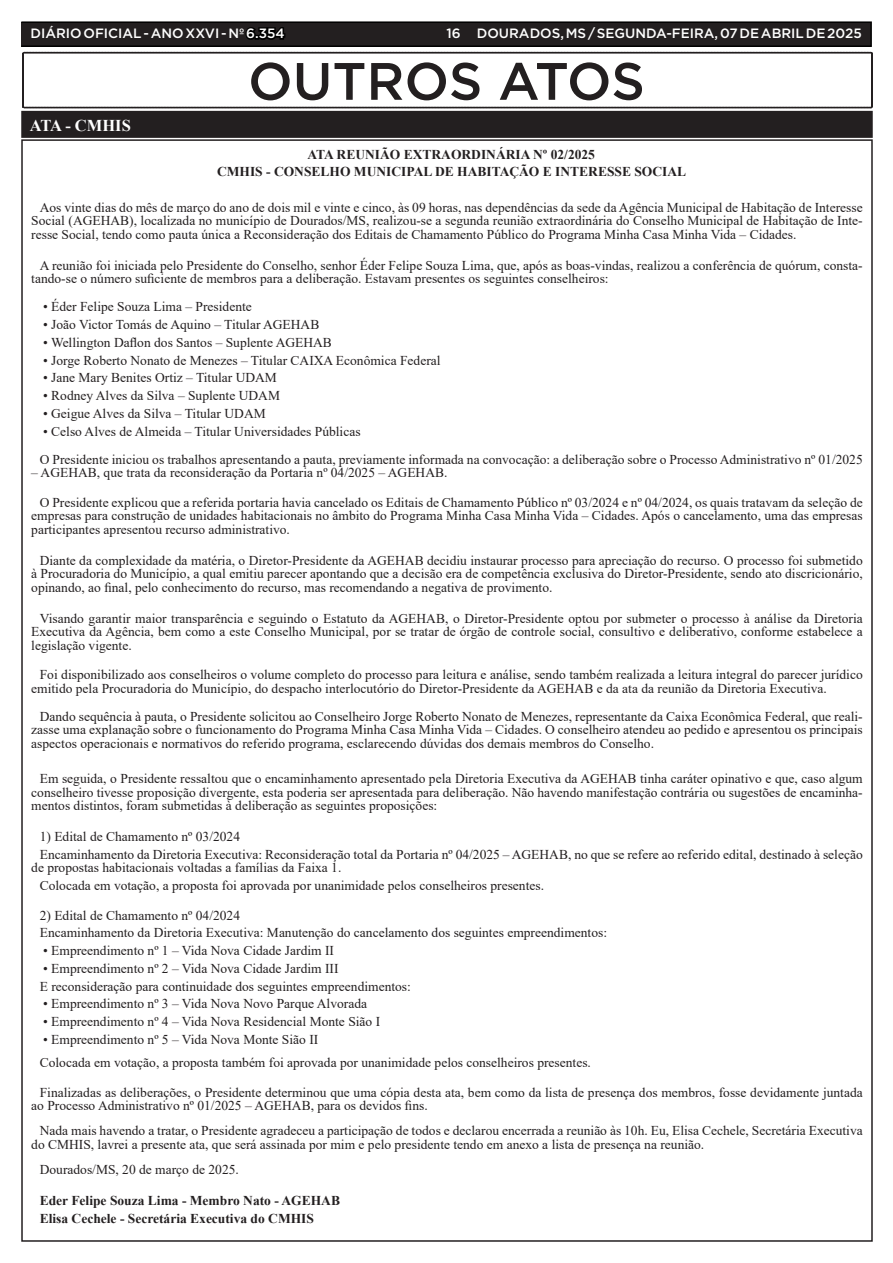
<style>
.page{position:relative;width:893px;height:1263px;background:#fff}
.page>*{position:absolute;margin:0;border:0;box-sizing:border-box;transform-origin:0 0}
.t1{font:500 52.5px "Gotham";color:#231f20}
.TEXTO{font:700 16.5px "Times New Roman";color:#fff}
.TEXTO-2{font:13.5px/13.5px "Times New Roman";color:#231f20;text-align:justify}
.TEXTO-3{font:700 13.5px "Times New Roman";color:#231f20}
.t2{font:500 13.5px "Gotham";color:#fff}
.s1{color:#000}
</style>
<div class="page">
<div style="left:21px;top:22px;width:850px;height:24px;background:#231f20"></div>
<div style="left:21px;top:21px;width:851px;height:26px;border:2px solid #000"></div>
<div style="left:23px;top:113px;width:848px;height:23px;background:#231f20"></div>
<div style="left:21px;top:111px;width:852px;height:27px;border:4px solid #231f20"></div>
<svg style="left:22px;top:52px;width:851px;height:57px"></svg>
<p class="t2" style="left:31px;top:25px;width:256px">DIÁRIO OFICIAL - ANO XXVI - Nº <span class="s1">6.354</span></p>
<p class="t2" style="left:447px;top:25px;width:417px">16 DOURADOS, MS / SEGUNDA-FEIRA, 07 DE ABRIL DE 2025</p>
<p class="TEXTO" style="left:30px;top:113px;width:103px">ATA - CMHIS</p>
<p class="t1" style="left:248px;top:47px;width:398px">OUTROS ATOS</p>
<p class="TEXTO-3" style="left:307px;top:144px;width:289px">ATA REUNIÃO EXTRAORDINÁRIA Nº 02/2025</p>
<p class="TEXTO-3" style="left:217px;top:162px;width:471px">CMHIS - CONSELHO MUNICIPAL DE HABITAÇÃO E INTERESSE SOCIAL</p>
<p class="TEXTO-2" style="left:31px;top:200px;width:833px;text-indent:9px">Aos vinte dias do mês de março do ano de dois mil e vinte e cinco, às 09 horas, nas dependências da sede da Agência Municipal de Habitação de Interesse Social (AGEHAB), localizada no município de Dourados/MS, realizou-se a segunda reunião extraordinária do Conselho Municipal de Habitação de Inte&shy;resse Social, tendo como pauta única a Reconsideração dos Editais de Chamamento Público do Programa Minha Casa Minha Vida – Cidades.</p>
<p class="TEXTO-2" style="left:31px;top:258px;width:833px;text-indent:9px">A reunião foi iniciada pelo Presidente do Conselho, senhor Éder Felipe Souza Lima, que, após as boas-vindas, realizou a conferência de quórum, consta&shy;tando-se o número suficiente de membros para a deliberação. Estavam presentes os seguintes conselheiros:</p>
<p class="TEXTO-2" style="left:43px;top:300px;width:210px">• Éder Felipe Souza Lima – Presidente</p>
<p class="TEXTO-2" style="left:43px;top:317px;width:278px">• João Victor Tomás de Aquino – Titular AGEHAB</p>
<p class="TEXTO-2" style="left:43px;top:335px;width:290px">• Wellington Daflon dos Santos – Suplente AGEHAB</p>
<p class="TEXTO-2" style="left:43px;top:353px;width:399px">• Jorge Roberto Nonato de Menezes – Titular CAIXA Econômica Federal</p>
<p class="TEXTO-2" style="left:43px;top:371px;width:235px">• Jane Mary Benites Ortiz – Titular UDAM</p>
<p class="TEXTO-2" style="left:43px;top:388px;width:238px">• Rodney Alves da Silva – Suplente UDAM</p>
<p class="TEXTO-2" style="left:43px;top:406px;width:224px">• Geigue Alves da Silva – Titular UDAM</p>
<p class="TEXTO-2" style="left:43px;top:424px;width:319px">• Celso Alves de Almeida – Titular Universidades Públicas</p>
<p class="TEXTO-2" style="left:40px;top:452px;width:824px">O Presidente iniciou os trabalhos apresentando a pauta, previamente informada na convocação: a deliberação sobre o Processo Administrativo nº 01/2025</p>
<p class="TEXTO-2" style="left:31px;top:465px;width:418px">– AGEHAB, que trata da reconsideração da Portaria nº 04/2025 – AGEHAB.</p>
<p class="TEXTO-2" style="left:31px;top:495px;width:833px;text-indent:9px">O Presidente explicou que a referida portaria havia cancelado os Editais de Chamamento Público nº 03/2024 e nº 04/2024, os quais tratavam da seleção de empresas para construção de unidades habitacionais no âmbito do Programa Minha Casa Minha Vida – Cidades. Após o cancelamento, uma das empresas participantes apresentou recurso administrativo.</p>
<p class="TEXTO-2" style="left:31px;top:553px;width:833px;text-indent:9px">Diante da complexidade da matéria, o Diretor-Presidente da AGEHAB decidiu instaurar processo para apreciação do recurso. O processo foi submetido à Procuradoria do Município, a qual emitiu parecer apontando que a decisão era de competência exclusiva do Diretor-Presidente, sendo ato discricionário, opinando, ao final, pelo conhecimento do recurso, mas recomendando a negativa de provimento.</p>
<p class="TEXTO-2" style="left:31px;top:611px;width:833px;text-indent:9px">Visando garantir maior transparência e seguindo o Estatuto da AGEHAB, o Diretor-Presidente optou por submeter o processo à análise da Diretoria Executiva da Agência, bem como a este Conselho Municipal, por se tratar de órgão de controle social, consultivo e deliberativo, conforme estabelece a legislação vigente.</p>
<p class="TEXTO-2" style="left:31px;top:667px;width:833px;text-indent:9px">Foi disponibilizado aos conselheiros o volume completo do processo para leitura e análise, sendo também realizada a leitura integral do parecer jurídico emitido pela Procuradoria do Município, do despacho interlocutório do Diretor-Presidente da AGEHAB e da ata da reunião da Diretoria Executiva.</p>
<p class="TEXTO-2" style="left:31px;top:709px;width:833px;text-indent:9px">Dando sequência à pauta, o Presidente solicitou ao Conselheiro Jorge Roberto Nonato de Menezes, representante da Caixa Econômica Federal, que reali&shy;zasse uma explanação sobre o funcionamento do Programa Minha Casa Minha Vida – Cidades. O conselheiro atendeu ao pedido e apresentou os principais aspectos operacionais e normativos do referido programa, esclarecendo dúvidas dos demais membros do Conselho.</p>
<p class="TEXTO-2" style="left:31px;top:771px;width:833px;text-indent:9px">Em seguida, o Presidente ressaltou que o encaminhamento apresentado pela Diretoria Executiva da AGEHAB tinha caráter opinativo e que, caso algum conselheiro tivesse proposição divergente, esta poderia ser apresentada para deliberação. Não havendo manifestação contrária ou sugestões de encaminha&shy;mentos distintos, foram submetidas à deliberação as seguintes proposições:</p>
<p class="TEXTO-2" style="left:40px;top:829px;width:202px">1) Edital de Chamamento nº 03/2024</p>
<p class="TEXTO-2" style="left:31px;top:847px;width:833px;text-indent:9px">Encaminhamento da Diretoria Executiva: Reconsideração total da Portaria nº 04/2025 – AGEHAB, no que se refere ao referido edital, destinado à seleção de propostas habitacionais voltadas a famílias da Faixa 1.</p>
<p class="TEXTO-2" style="left:40px;top:878px;width:506px">Colocada em votação, a proposta foi aprovada por unanimidade pelos conselheiros presentes.</p>
<p class="TEXTO-2" style="left:40px;top:908px;width:202px">2) Edital de Chamamento nº 04/2024</p>
<p class="TEXTO-2" style="left:40px;top:926px;width:569px">Encaminhamento da Diretoria Executiva: Manutenção do cancelamento dos seguintes empreendimentos:</p>
<p class="TEXTO-2" style="left:43px;top:943px;width:292px">• Empreendimento nº 1 – Vida Nova Cidade Jardim II</p>
<p class="TEXTO-2" style="left:43px;top:961px;width:297px">• Empreendimento nº 2 – Vida Nova Cidade Jardim III</p>
<p class="TEXTO-2" style="left:40px;top:979px;width:373px">E reconsideração para continuidade dos seguintes empreendimentos:</p>
<p class="TEXTO-2" style="left:43px;top:997px;width:325px">• Empreendimento nº 3 – Vida Nova Novo Parque Alvorada</p>
<p class="TEXTO-2" style="left:43px;top:1014px;width:339px">• Empreendimento nº 4 – Vida Nova Residencial Monte Sião I</p>
<p class="TEXTO-2" style="left:43px;top:1032px;width:277px">• Empreendimento nº 5 – Vida Nova Monte Sião II</p>
<p class="TEXTO-2" style="left:40px;top:1056px;width:553px">Colocada em votação, a proposta também foi aprovada por unanimidade pelos conselheiros presentes.</p>
<p class="TEXTO-2" style="left:31px;top:1085px;width:833px;text-indent:9px">Finalizadas as deliberações, o Presidente determinou que uma cópia desta ata, bem como da lista de presença dos membros, fosse devidamente juntada ao Processo Administrativo nº 01/2025 – AGEHAB, para os devidos fins.</p>
<p class="TEXTO-2" style="left:31px;top:1124px;width:833px;text-indent:9px">Nada mais havendo a tratar, o Presidente agradeceu a participação de todos e declarou encerrada a reunião às 10h. Eu, Elisa Cechele, Secretária Executiva do CMHIS, lavrei a presente ata, que será assinada por mim e pelo presidente tendo em anexo a lista de presença na reunião.</p>
<p class="TEXTO-2" style="left:40px;top:1162px;width:201px">Dourados/MS, 20 de março de 2025.</p>
<p class="TEXTO-3" style="left:40px;top:1191px;width:302px">Eder Felipe Souza Lima - Membro Nato - AGEHAB</p>
<p class="TEXTO-3" style="left:40px;top:1208px;width:276px">Elisa Cechele - Secretária Executiva do CMHIS</p>
</div>
